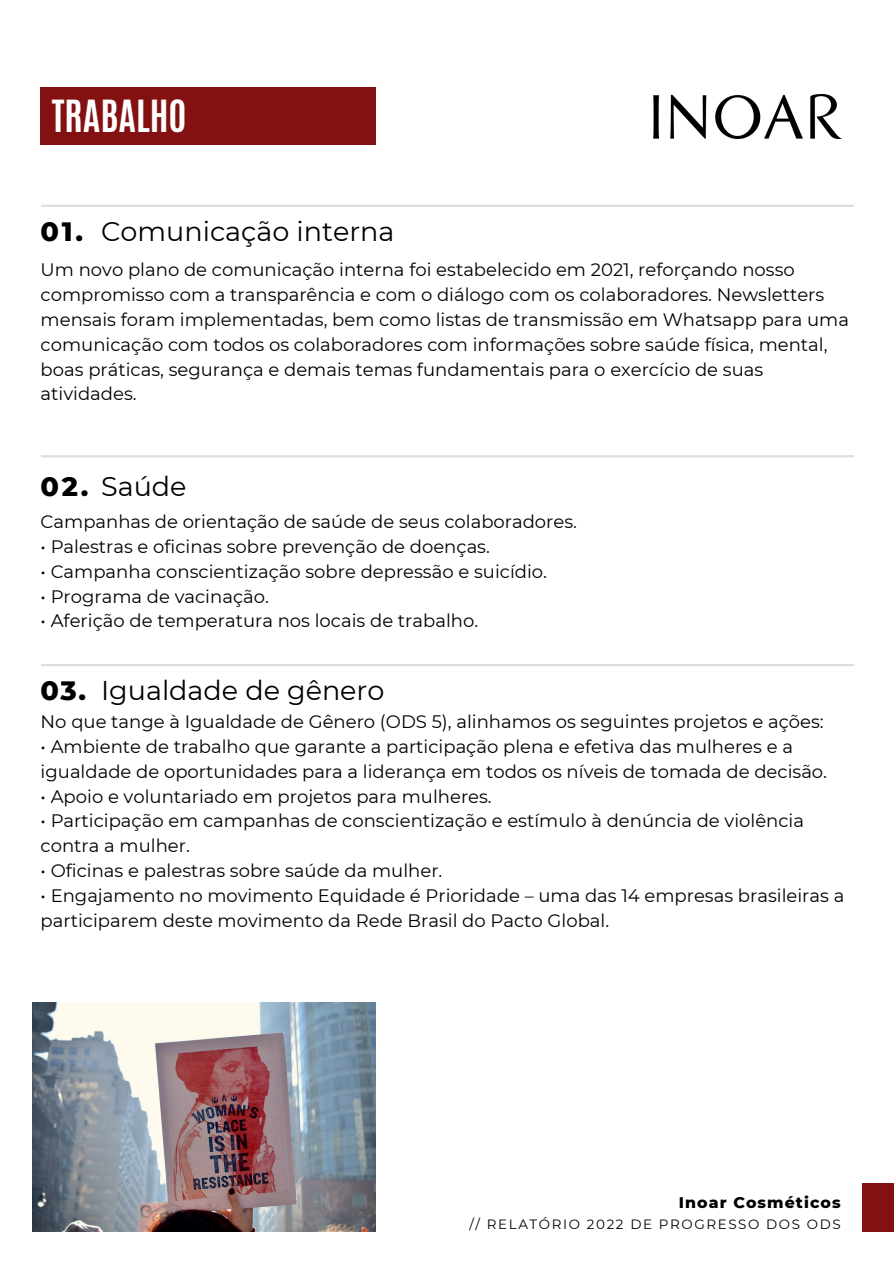
<style>
.page{position:relative;width:894px;height:1264px;background:#fff}
.page>*{position:absolute;margin:0;border:0;box-sizing:border-box;transform-origin:0 0}
.t1{font:700 37.05px "Antonio";color:#fff}
.t2{font:27px "Montserrat";color:#000}
.t3{font:18px/24.8px "Montserrat";color:#000}
.t4{font:800 15.75px "Montserrat";letter-spacing:.07em;color:#000}
.t5{font:13.5px "Montserrat";letter-spacing:.12em;color:#000}
.s1{font-weight:800}
</style>
<div class="page">
<div style="left:862px;top:1183px;width:31px;height:48px;background:#841111"></div>
<hr style="left:42px;top:455px;width:810px;height:2px;background:#dfdede">
<hr style="left:42px;top:664px;width:810px;height:2px;background:#dfdede">
<div style="left:41px;top:87px;width:335px;height:58px;background:#841111"></div>
<hr style="left:42px;top:205px;width:810px;height:2px;background:#dfdede">
<img style="left:653px;top:94px;width:188px;height:44px">
<img style="left:32px;top:1002px;width:344px;height:229px">
<h1 class="t1" style="left:52px;top:89px;width:136px">TRABALHO</h1>
<h2 class="t2" style="left:41px;top:215px;width:355px"><span class="s1">01.</span> Comunicação interna</h2>
<p class="t3" style="left:41px;top:257px;width:809px">Um novo plano de comunicação interna foi estabelecido em 2021, reforçando nosso compromisso com a transparência e com o diálogo com os colaboradores. Newsletters mensais foram implementadas, bem como listas de transmissão em Whatsapp para uma comunicação com todos os colaboradores com informações sobre saúde física, mental, boas práticas, segurança e demais temas fundamentais para o exercício de suas atividades.</p>
<h2 class="t2" style="left:41px;top:469px;width:147px"><span class="s1">02.</span> Saúde</h2>
<p class="t3" style="left:41px;top:509px;width:537px">Campanhas de orientação de saúde de seus colaboradores.</p>
<p class="t3" style="left:41px;top:534px;width:450px">• Palestras e oficinas sobre prevenção de doenças.</p>
<p class="t3" style="left:41px;top:559px;width:507px">• Campanha conscientização sobre depressão e suicídio.</p>
<p class="t3" style="left:41px;top:583px;width:230px">• Programa de vacinação.</p>
<p class="t3" style="left:41px;top:608px;width:439px">• Aferição de temperatura nos locais de trabalho.</p>
<h2 class="t2" style="left:41px;top:674px;width:345px"><span class="s1">03.</span> Igualdade de gênero</h2>
<p class="t3" style="left:41px;top:709px;width:784px">No que tange à Igualdade de Gênero (ODS 5), alinhamos os seguintes projetos e ações:</p>
<p class="t3" style="left:41px;top:734px;width:787px">• Ambiente de trabalho que garante a participação plena e efetiva das mulheres e a igualdade de oportunidades para a liderança em todos os níveis de tomada de decisão.</p>
<p class="t3" style="left:41px;top:783px;width:452px">• Apoio e voluntariado em projetos para mulheres.</p>
<p class="t3" style="left:41px;top:808px;width:764px">• Participação em campanhas de conscientização e estímulo à denúncia de violência contra a mulher.</p>
<p class="t3" style="left:41px;top:858px;width:403px">• Oficinas e palestras sobre saúde da mulher.</p>
<p class="t3" style="left:41px;top:882px;width:805px">• Engajamento no movimento Equidade é Prioridade – uma das 14 empresas brasileiras a participarem deste movimento da Rede Brasil do Pacto Global.</p>
<p class="t4" style="left:678px;top:1192px;width:163px">Inoar Cosméticos</p>
<p class="t5" style="left:469px;top:1215px;width:372px">// RELATÓRIO 2022 DE PROGRESSO DOS ODS</p>
</div>
